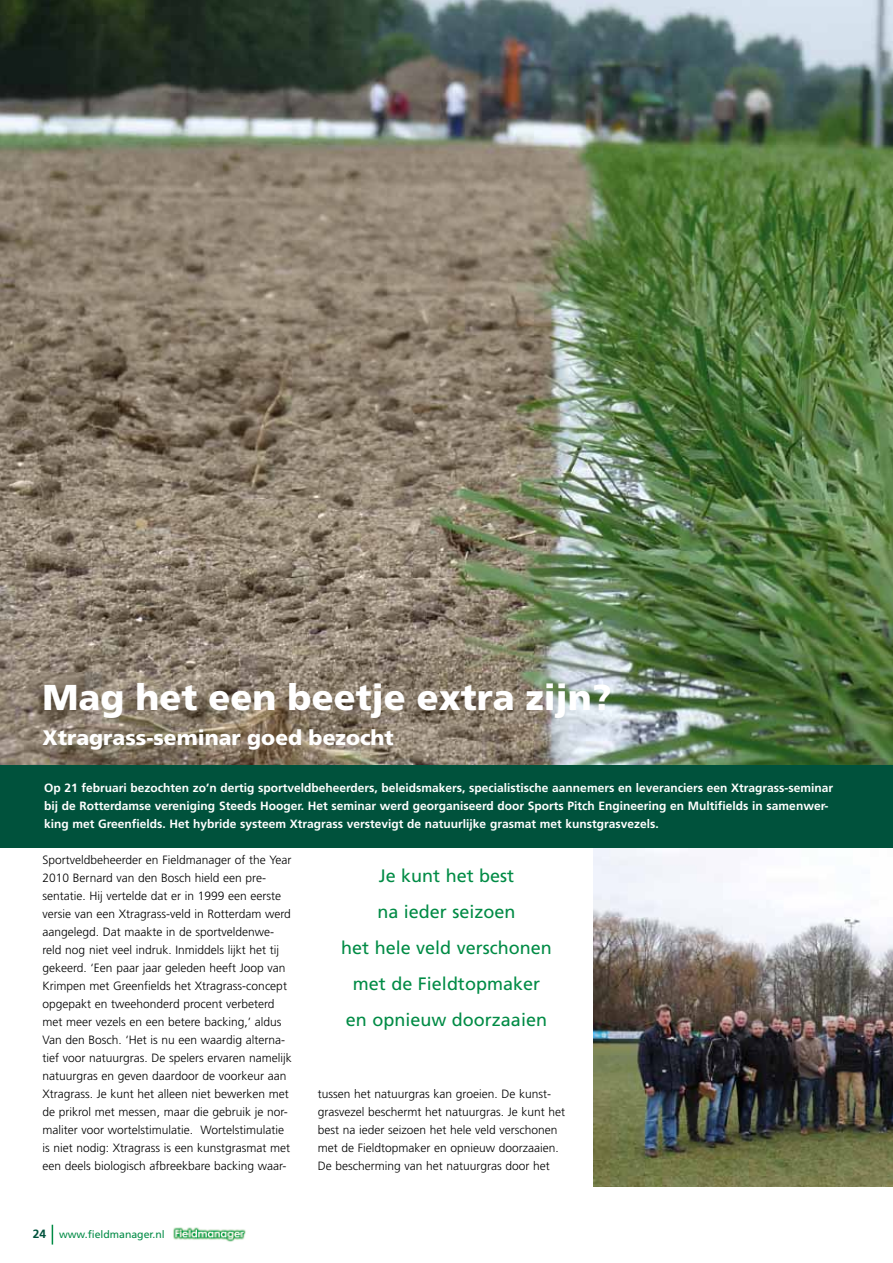
<style>
.page{position:relative;width:893px;height:1263px;background:#fff}
.page>*{position:absolute;margin:0;border:0;box-sizing:border-box;transform-origin:0 0}
.t1{font:900 36px "Frutiger";color:#fff}
.t2{font:900 21px "Frutiger";color:#fff}
.t3{font:18px/36px "Frutiger";color:#008b45;text-align:center}
.t4{font:300 12px/18px "Frutiger";color:#000}
.t5{font:700 12px/18px "Frutiger";color:#fff}
.t6{font:10.5px "Frutiger";color:#008b45}
.s1{font-weight:700;font-size:12px;color:#00523c}
</style>
<div class="page">
<svg style="left:52px;top:1225px;width:1px;height:19px"></svg>
<img style="left:173px;top:1227px;width:73px;height:15px">
<img style="left:0;top:0;width:893px;height:765px">
<div style="left:0;top:765px;width:893px;height:83px;background:#00523c"></div>
<img style="left:593px;top:848px;width:300px;height:338px">
<h1 class="t1" style="left:43px;top:676px;width:571px">Mag het een beetje extra zijn?</h1>
<h2 class="t2" style="left:43px;top:725px;width:353px">Xtragrass-seminar goed bezocht</h2>
<p class="t5" style="left:44px;top:779px;width:790px">Op 21 februari bezochten zo’n dertig sportveldbeheerders, beleidsmakers, specialistische aannemers en leveranciers een Xtragrass-seminar bij de Rotterdamse vereniging Steeds Hooger. Het seminar werd georganiseerd door Sports Pitch Engineering en Multifields in samenwer&shy;king met Greenfields. Het hybride systeem Xtragrass verstevigt de natuurlijke grasmat met kunstgrasvezels.</p>
<p class="t4" style="left:43px;top:851px;width:251px">Sportveldbeheerder en Fieldmanager of the Year 2010 Bernard van den Bosch hield een pre&shy;sentatie. Hij vertelde dat er in 1999 een eerste versie van een Xtragrass-veld in Rotterdam werd aangelegd. Dat maakte in de sportveldenwe&shy;reld nog niet veel indruk. Inmiddels lijkt het tij gekeerd. ‘Een paar jaar geleden heeft Joop van Krimpen met Greenfields het Xtragrass-concept opgepakt en tweehonderd procent verbeterd met meer vezels en een betere backing,’ aldus Van den Bosch. ‘Het is nu een waardig alterna&shy;tief voor natuurgras. De spelers ervaren namelijk natuurgras en geven daardoor de voorkeur aan Xtragrass. Je kunt het alleen niet bewerken met de prikrol met messen, maar die gebruik je nor&shy;maliter voor wortelstimulatie. Wortelstimulatie is niet nodig: Xtragrass is een kunstgrasmat met een deels biologisch afbreekbare backing waar-</p>
<p class="t6" style="left:33px;top:1228px;width:133px"><span class="s1">24</span> www.fieldmanager.nl</p>
<h3 class="t3" style="left:341px;top:858px;width:212px">Je kunt het best<br>na ieder seizoen<br>het hele veld verschonen met de Fieldtopmaker en opnieuw doorzaaien</h3>
<p class="t4" style="left:318px;top:1085px;width:249px">tussen het natuurgras kan groeien. De kunst&shy;grasvezel beschermt het natuurgras. Je kunt het best na ieder seizoen het hele veld verschonen met de Fieldtopmaker en opnieuw doorzaaien.<br>De bescherming van het natuurgras door het</p>
</div>
